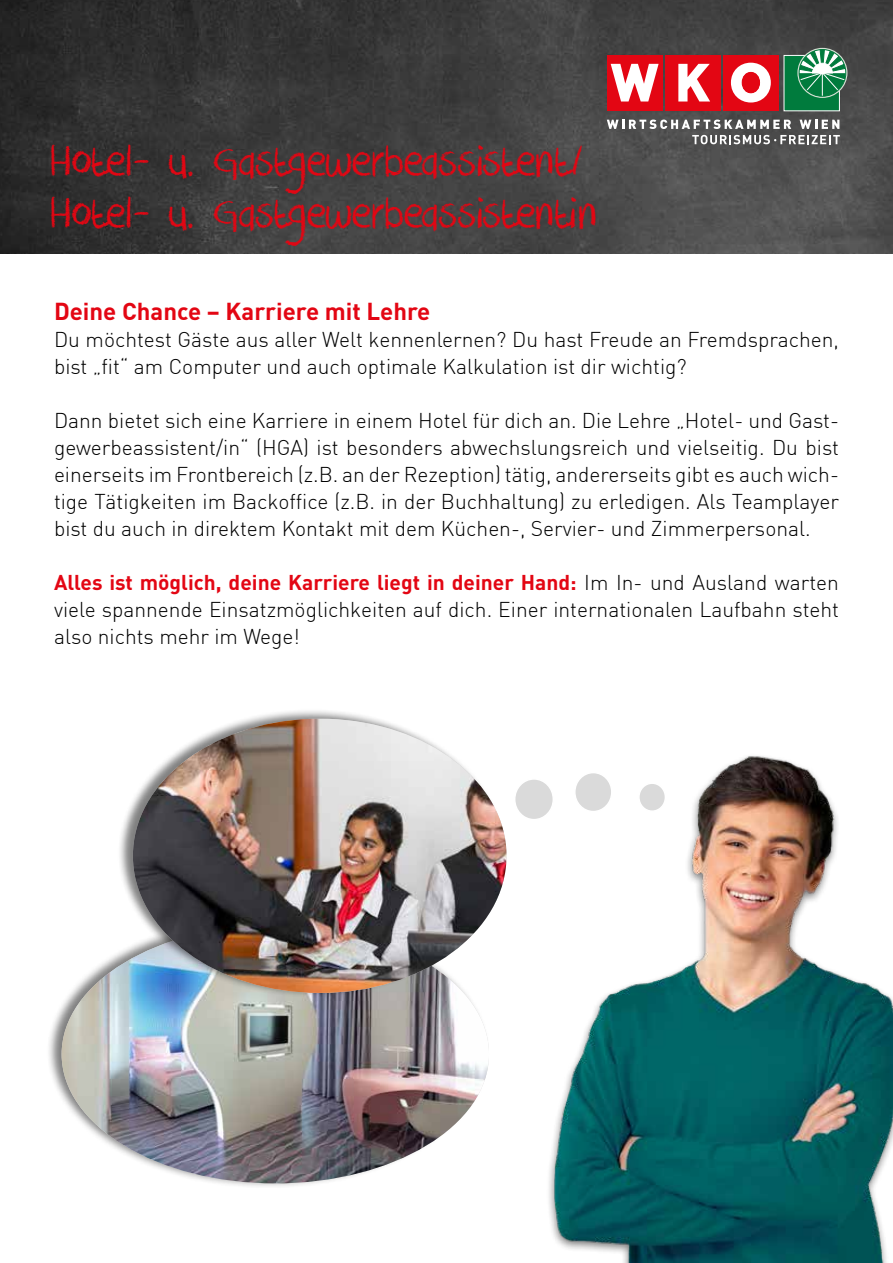
<style>
.page{position:relative;width:893px;height:1263px;background:#fff}
.page>*{position:absolute;margin:0;border:0;box-sizing:border-box;transform-origin:0 0}
.t1{font:49.5px/52.5px "DK Crayon Crumble";letter-spacing:-.02em;color:#e30613}
.t2{font:700 24px "DIN";color:#e30613}
.t3{font:300 21px/27px "DIN";color:#000;text-align:justify}
.s1{font-weight:700;color:#e30613}
</style>
<div class="page">
<img style="left:0;top:0;width:893px;height:253px">
<div style="left:784px;top:55px;width:56px;height:56px;background:#007b3d"></div>
<div style="left:723px;top:55px;width:56px;height:56px;background:#e30613"></div>
<div style="left:665px;top:55px;width:55px;height:56px;background:#e30613"></div>
<svg style="left:678px;top:64px;width:32px;height:38px"></svg>
<div style="left:607px;top:55px;width:55px;height:56px;background:#e30613"></div>
<svg style="left:611px;top:64px;width:48px;height:38px"></svg>
<svg style="left:731px;top:63px;width:40px;height:40px"></svg>
<div style="left:742px;top:72px;width:17px;height:21px;background:#e30613;border-radius:50%"></div>
<div style="left:742px;top:72px;width:18px;height:21px;border:1px solid #e30613;border-radius:50%"></div>
<svg style="left:798px;top:50px;width:49px;height:47px"></svg>
<svg style="left:607px;top:120px;width:184px;height:9px"></svg>
<svg style="left:800px;top:120px;width:39px;height:9px"></svg>
<svg style="left:692px;top:135px;width:148px;height:9px"></svg>
<div style="left:46px;top:914px;width:443px;height:275px;background:#000;opacity:.5"></div>
<img style="left:62px;top:925px;width:362px;height:258px">
<img style="left:424px;top:756px;width:469px;height:507px">
<div style="left:575px;top:772px;width:37px;height:39px;background:#dadada;border-radius:50%"></div>
<div style="left:574px;top:772px;width:38px;height:40px;border:2px solid #fff;border-radius:50%"></div>
<div style="left:639px;top:783px;width:26px;height:28px;background:#dadada;border-radius:50%"></div>
<div style="left:638px;top:782px;width:28px;height:30px;border:2px solid #fff;border-radius:50%"></div>
<div style="left:515px;top:779px;width:38px;height:41px;background:#dadada;border-radius:50%"></div>
<div style="left:514px;top:778px;width:40px;height:42px;border:2px solid #fff;border-radius:50%"></div>
<div style="left:117px;top:708px;width:389px;height:290px;background:#000;opacity:.5"></div>
<img style="left:133px;top:719px;width:373px;height:274px">
<h1 class="t1" style="left:49px;top:137px;width:550px">Hotel- u. Gastgewerbeassistent/<br>Hotel- u. Gastgewerbeassistentin</h1>
<p class="t2" style="left:54px;top:296px;width:378px">Deine Chance – Karriere mit Lehre</p>
<p class="t3" style="left:54px;top:326px;width:786px">Du möchtest Gäste aus aller Welt kennenlernen? Du hast Freude an Fremdsprachen, bist „fit“ am Computer und auch optimale Kalkulation ist dir wichtig?</p>
<p class="t3" style="left:54px;top:407px;width:786px">Dann bietet sich eine Karriere in einem Hotel für dich an. Die Lehre „Hotel- und Gast&shy;gewerbeassistent/in“ (HGA) ist besonders abwechslungsreich und vielseitig. Du bist einerseits im Frontbereich (z.B. an der Rezeption) tätig, andererseits gibt es auch wich&shy;tige Tätigkeiten im Backoffice (z.B. in der Buchhaltung) zu erledigen. Als Teamplayer bist du auch in direktem Kontakt mit dem Küchen-, Servier- und Zimmerpersonal.</p>
<p class="t3" style="left:54px;top:569px;width:786px"><span class="s1">Alles ist möglich, deine Karriere liegt in deiner Hand:</span> Im In- und Ausland warten viele spannende Einsatzmöglichkeiten auf dich. Einer internationalen Laufbahn steht also nichts mehr im Wege!</p>
</div>
